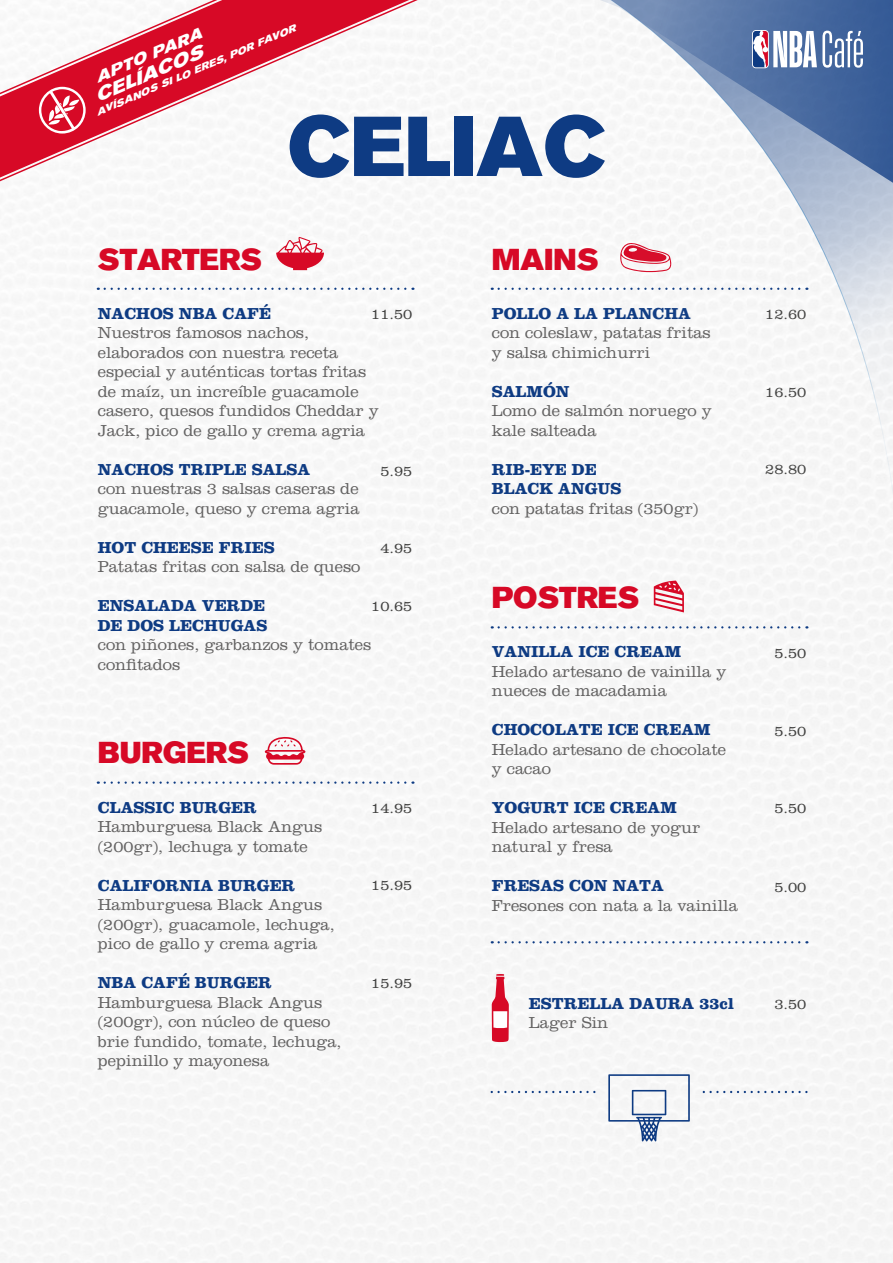
<style>
.page{position:relative;width:893px;height:1263px;background:#fff}
.page>*{position:absolute;margin:0;border:0;box-sizing:border-box;transform-origin:0 0}
.t1{font:84px "Akzidenz Grotesk BQ Super";color:#0e3b83}
.t2{font:30px "Akzidenz Grotesk BQ Super";color:#d70926}
.t3{font:italic 17.85px "Akzidenz Grotesk BQ Super";color:#fff;scale:1.18 1}
.t4{font:300 16.5px/19.5px "Clarendon LT Std";color:#646363}
.t5{font:700 16.5px/19.5px "Clarendon LT Std";color:#0e3b83}
.t6{font:italic 15.15px "Akzidenz Grotesk BQ Super";color:#fff;scale:1.18 1}
.t7{font:300 15px "Clarendon LT Std";color:#424241}
.t8{font:italic 9.6px "Akzidenz Grotesk BQ Super";color:#fff;scale:1.18 1}
</style>
<div class="page">
<img style="left:0;top:1px;width:893px;height:1262px">
<svg style="left:105px;top:288px;width:308px;height:2px"></svg>
<svg style="left:499px;top:288px;width:87px;height:2px"></svg>
<svg style="left:499px;top:626px;width:308px;height:2px"></svg>
<svg style="left:499px;top:941px;width:308px;height:2px"></svg>
<svg style="left:491px;top:1091px;width:104px;height:2px"></svg>
<svg style="left:703px;top:1091px;width:104px;height:2px"></svg>
<svg style="left:105px;top:781px;width:308px;height:3px"></svg>
<svg style="left:654px;top:588px;width:30px;height:24px"></svg>
<svg style="left:265px;top:737px;width:40px;height:28px"></svg>
<svg style="left:608px;top:1074px;width:82px;height:67px"></svg>
<svg style="left:276px;top:237px;width:48px;height:33px"></svg>
<svg style="left:492px;top:974px;width:17px;height:68px"></svg>
<svg style="left:449px;top:1px;width:90px;height:186px"></svg>
<svg style="left:0;top:0;width:449px;height:193px"></svg>
<svg style="left:586px;top:261px;width:307px;height:327px"></svg>
<svg style="left:589px;top:261px;width:304px;height:288px"></svg>
<svg style="left:563px;top:0;width:330px;height:261px;fill:#f5f5f5"></svg>
<svg style="left:752px;top:30px;width:17px;height:38px"></svg>
<svg style="left:753px;top:31px;width:110px;height:37px"></svg>
<p class="t8" style="left:94px;top:107px;width:184px;rotate:-23deg">AVÍSANOS SI LO ERES, POR FAVOR</p>
<p class="t6" style="left:92px;top:70px;width:98px;rotate:-23deg">APTO PARA</p>
<p class="t3" style="left:91px;top:87px;width:99px;rotate:-23deg">CELÍACOS</p>
<h1 class="t1" style="left:287px;top:98px;width:320px">CELIAC</h1>
<h2 class="t2" style="left:98px;top:242px;width:166px">STARTERS</h2>
<p class="t5" style="left:98px;top:303px;width:175px">NACHOS NBA CAFÉ</p>
<p class="t4" style="left:98px;top:323px;width:282px">Nuestros famosos nachos, elaborados con nuestra receta especial y auténticas tortas fritas de maíz, un increíble guacamole casero, quesos fundidos Cheddar y<br>Jack, pico de gallo y crema agria</p>
<p class="t5" style="left:98px;top:459px;width:214px">NACHOS TRIPLE SALSA</p>
<p class="t4" style="left:98px;top:479px;width:263px">con nuestras 3 salsas caseras de guacamole, queso y crema agria</p>
<p class="t5" style="left:98px;top:537px;width:178px">HOT CHEESE FRIES</p>
<p class="t4" style="left:98px;top:557px;width:264px">Patatas fritas con salsa de queso</p>
<p class="t5" style="left:98px;top:596px;width:171px">ENSALADA VERDE<br>DE DOS LECHUGAS</p>
<p class="t4" style="left:98px;top:635px;width:275px">con piñones, garbanzos y tomates confitados</p>
<h2 class="t2" style="left:492px;top:242px;width:108px">MAINS</h2>
<p class="t5" style="left:492px;top:303px;width:201px">POLLO A LA PLANCHA</p>
<p class="t4" style="left:492px;top:323px;width:221px">con coleslaw, patatas fritas y salsa chimichurri</p>
<p class="t5" style="left:492px;top:381px;width:79px">SALMÓN</p>
<p class="t4" style="left:492px;top:401px;width:222px">Lomo de salmón noruego y kale salteada</p>
<p class="t5" style="left:492px;top:459px;width:131px">RIB-EYE DE<br>BLACK ANGUS</p>
<p class="t4" style="left:492px;top:499px;width:208px">con patatas fritas (350gr)</p>
<p class="t7" style="left:371px;top:305px;width:43px">11.50</p>
<p class="t7" style="left:380px;top:462px;width:34px">5.95</p>
<p class="t7" style="left:380px;top:539px;width:34px">4.95</p>
<h2 class="t2" style="left:492px;top:580px;width:149px">POSTRES</h2>
<p class="t5" style="left:492px;top:642px;width:191px">VANILLA ICE CREAM</p>
<p class="t4" style="left:492px;top:662px;width:236px">Helado artesano de vainilla y nueces de macadamia</p>
<p class="t5" style="left:492px;top:720px;width:221px">CHOCOLATE ICE CREAM</p>
<p class="t4" style="left:492px;top:740px;width:236px">Helado artesano de chocolate y cacao</p>
<p class="t5" style="left:492px;top:798px;width:187px">YOGURT ICE CREAM</p>
<p class="t4" style="left:492px;top:818px;width:210px">Helado artesano de yogur natural y fresa</p>
<p class="t5" style="left:492px;top:876px;width:174px">FRESAS CON NATA</p>
<p class="t4" style="left:492px;top:896px;width:248px">Fresones con nata a la vainilla</p>
<p class="t7" style="left:371px;top:597px;width:43px">10.65</p>
<h2 class="t2" style="left:98px;top:735px;width:153px">BURGERS</h2>
<p class="t5" style="left:98px;top:797px;width:161px">CLASSIC BURGER</p>
<p class="t4" style="left:98px;top:817px;width:226px">Hamburguesa Black Angus (200gr), lechuga y tomate</p>
<p class="t5" style="left:98px;top:875px;width:199px">CALIFORNIA BURGER</p>
<p class="t4" style="left:98px;top:895px;width:238px">Hamburguesa Black Angus (200gr), guacamole, lechuga, pico de gallo y crema agria</p>
<p class="t5" style="left:98px;top:973px;width:176px">NBA CAFÉ BURGER</p>
<p class="t4" style="left:98px;top:992px;width:245px">Hamburguesa Black Angus (200gr), con núcleo de queso brie fundido, tomate, lechuga, pepinillo y mayonesa</p>
<p class="t5" style="left:529px;top:993px;width:207px">ESTRELLA DAURA 33cl</p>
<p class="t7" style="left:371px;top:799px;width:43px">14.95</p>
<p class="t7" style="left:371px;top:876px;width:43px">15.95</p>
<p class="t7" style="left:371px;top:974px;width:43px">15.95</p>
<p class="t4" style="left:529px;top:1013px;width:81px">Lager Sin</p>
<p class="t7" style="left:765px;top:305px;width:43px">12.60</p>
<p class="t7" style="left:765px;top:383px;width:43px">16.50</p>
<p class="t7" style="left:765px;top:460px;width:43px">28.80</p>
<p class="t7" style="left:774px;top:644px;width:34px">5.50</p>
<p class="t7" style="left:774px;top:722px;width:34px">5.50</p>
<p class="t7" style="left:774px;top:799px;width:34px">5.50</p>
<p class="t7" style="left:774px;top:878px;width:34px">5.00</p>
<p class="t7" style="left:774px;top:995px;width:34px">3.50</p>
</div>
